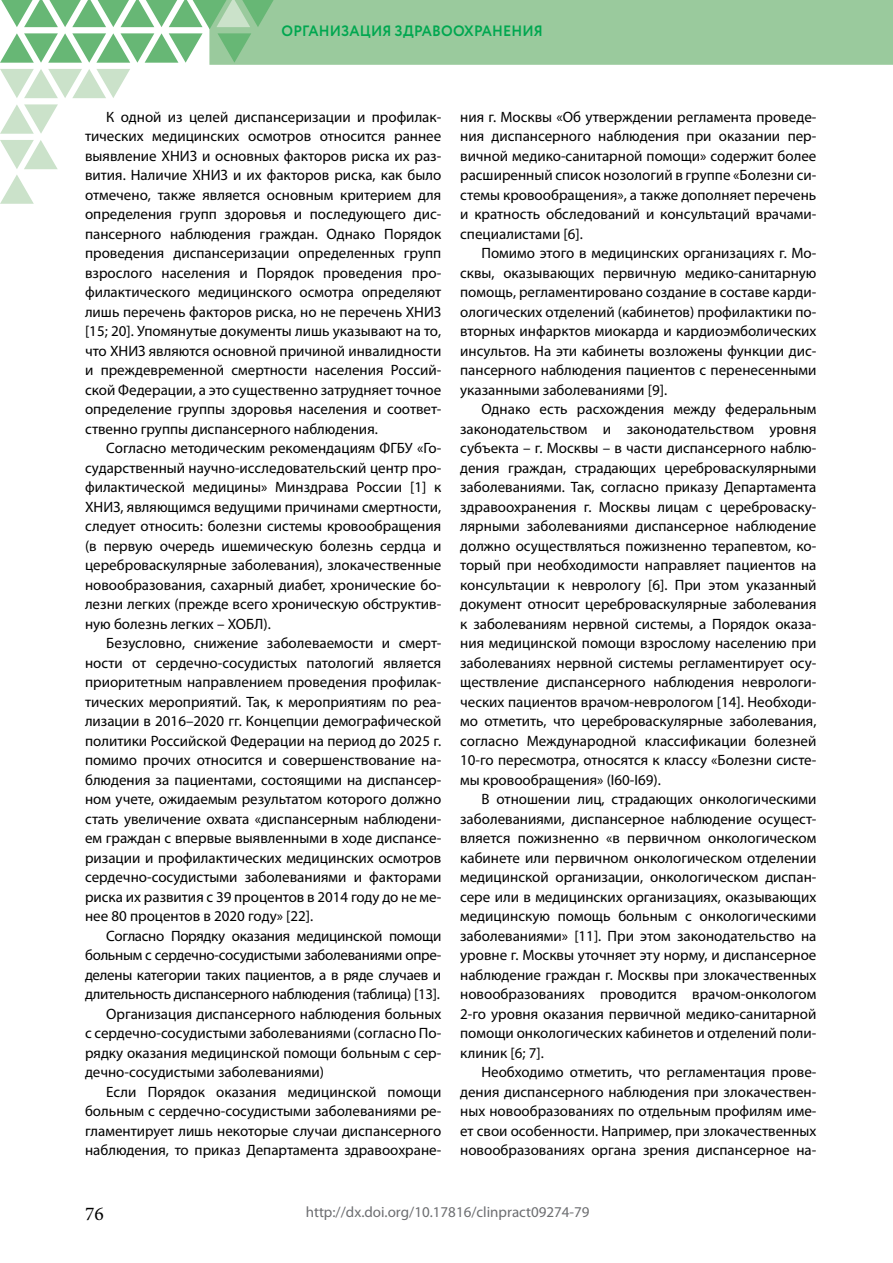
<style>
.page{position:relative;width:893px;height:1263px;background:#fff}
.page>*{position:absolute;margin:0;border:0;box-sizing:border-box;transform-origin:0 0}
.t1{font:19.5px "Minion Pro";color:#000}
.t2{font:15px/19.5px "Myriad Pro";color:#000;text-align:justify}
.t3{font:15px "Myriad Pro";letter-spacing:-.02em;color:#000}
.t4{font:15px "Myriad Pro";color:#6d6e71}
.t5{font:700 15px "Circe";letter-spacing:.01em;color:#00a750;scale:.95 1}
</style>
<div class="page">
<svg style="left:0;top:104px;width:58px;height:30px"></svg>
<svg style="left:0;top:140px;width:58px;height:64px"></svg>
<svg style="left:0;top:0;width:893px;height:98px"></svg>
<p class="t5" style="left:282px;top:21px;width:277px">ОРГАНИЗАЦИЯ ЗДРАВООХРАНЕНИЯ</p>
<p class="t2" style="left:85px;top:107px;width:358px;text-indent:21px">К одной из целей диспансеризации и профилак&shy;тических медицинских осмотров относится раннее выявление ХНИЗ и основных факторов риска их раз&shy;вития. Наличие ХНИЗ и их факторов риска, как было отмечено, также является основным критерием для определения групп здоровья и последующего дис&shy;пансерного наблюдения граждан. Однако Порядок проведения диспансеризации определенных групп взрослого населения и Порядок проведения про&shy;филактического медицинского осмотра определяют лишь перечень факторов риска, но не перечень ХНИЗ [15; 20]. Упомянутые документы лишь указывают на то, что ХНИЗ являются основной причиной инвалидности и преждевременной смертности населения Россий&shy;ской Федерации, а это существенно затрудняет точное определение группы здоровья населения и соответ&shy;ственно группы диспансерного наблюдения.</p>
<p class="t2" style="left:85px;top:438px;width:358px;text-indent:21px">Согласно методическим рекомендациям ФГБУ «Го&shy;сударственный научно-исследовательский центр про&shy;филактической медицины» Минздрава России [1] к ХНИЗ, являющимся ведущими причинами смертности, следует относить: болезни системы кровообращения (в первую очередь ишемическую болезнь сердца и цереброваскулярные заболевания), злокачественные новообразования, сахарный диабет, хронические бо&shy;лезни легких (прежде всего хроническую обструктив&shy;ную болезнь легких – ХОБЛ).</p>
<p class="t2" style="left:85px;top:633px;width:358px;text-indent:21px">Безусловно, снижение заболеваемости и смерт&shy;ности от сердечно-сосудистых патологий является приоритетным направлением проведения профилак&shy;тических мероприятий. Так, к мероприятиям по реа&shy;лизации в 2016–2020 гг. Концепции демографической политики Российской Федерации на период до 2025 г. помимо прочих относится и совершенствование на&shy;блюдения за пациентами, состоящими на диспансер&shy;ном учете, ожидаемым результатом которого должно стать увеличение охвата «диспансерным наблюдени&shy;ем граждан с впервые выявленными в ходе диспансе&shy;ризации и профилактических медицинских осмотров сердечно-сосудистыми заболеваниями и факторами риска их развития с 39 процентов в 2014 году до не ме&shy;нее 80 процентов в 2020 году» [22].</p>
<p class="t3" style="left:106px;top:927px;width:336px">Согласно Порядку оказания медицинской помощи</p>
<p class="t3" style="left:85px;top:946px;width:358px">больным с сердечно-сосудистыми заболеваниями опре-</p>
<p class="t3" style="left:85px;top:966px;width:358px">делены категории таких пациентов, а в ряде случаев и</p>
<p class="t3" style="left:85px;top:985px;width:356px">длительность диспансерного наблюдения (таблица) [13].</p>
<p class="t2" style="left:106px;top:1004px;width:336px">Организация диспансерного наблюдения больных</p>
<p class="t2" style="left:85px;top:1023px;width:358px">с сердечно-сосудистыми заболеваниями (согласно По-</p>
<p class="t2" style="left:85px;top:1043px;width:358px">рядку оказания медицинской помощи больным с сер-</p>
<p class="t2" style="left:85px;top:1062px;width:240px">дечно-сосудистыми заболеваниями)</p>
<p class="t2" style="left:106px;top:1082px;width:336px">Если Порядок оказания медицинской помощи</p>
<p class="t2" style="left:85px;top:1101px;width:358px">больным с сердечно-сосудистыми заболеваниями ре-</p>
<p class="t2" style="left:85px;top:1121px;width:358px">гламентирует лишь некоторые случаи диспансерного</p>
<p class="t2" style="left:85px;top:1140px;width:358px">наблюдения, то приказ Департамента здравоохране-</p>
<p class="t2" style="left:460px;top:107px;width:358px">ния г. Москвы «Об утверждении регламента проведе&shy;ния диспансерного наблюдения при оказании пер&shy;вичной медико-санитарной помощи» содержит более расширенный список нозологий в группе «Болезни си&shy;стемы кровообращения», а также дополняет перечень и кратность обследований и консультаций врачами&shy;специалистами [6].</p>
<p class="t2" style="left:460px;top:243px;width:358px;text-indent:21px">Помимо этого в медицинских организациях г. Мо&shy;сквы, оказывающих первичную медико-санитарную помощь, регламентировано создание в составе карди&shy;ологических отделений (кабинетов) профилактики по&shy;вторных инфарктов миокарда и кардиоэмболических инсультов. На эти кабинеты возложены функции дис&shy;пансерного наблюдения пациентов с перенесенными указанными заболеваниями [9].</p>
<p class="t2" style="left:460px;top:399px;width:358px;text-indent:21px">Однако есть расхождения между федеральным законодательством и законодательством уровня субъекта – г. Москвы – в части диспансерного наблю&shy;дения граждан, страдающих цереброваскулярными заболеваниями. Так, согласно приказу Департамента здравоохранения г. Москвы лицам с цереброваску&shy;лярными заболеваниями диспансерное наблюдение должно осуществляться пожизненно терапевтом, ко&shy;торый при необходимости направляет пациентов на консультации к неврологу [6]. При этом указанный документ относит цереброваскулярные заболевания к заболеваниям нервной системы, а Порядок оказа&shy;ния медицинской помощи взрослому населению при заболеваниях нервной системы регламентирует осу&shy;ществление диспансерного наблюдения неврологи&shy;ческих пациентов врачом-неврологом [14]. Необходи&shy;мо отметить, что цереброваскулярные заболевания, согласно Международной классификации болезней 10-го пересмотра, относятся к классу «Болезни систе&shy;мы кровообращения» (I60-I69).</p>
<p class="t2" style="left:460px;top:789px;width:358px;text-indent:21px">В отношении лиц, страдающих онкологическими заболеваниями, диспансерное наблюдение осущест&shy;вляется пожизненно «в первичном онкологическом кабинете или первичном онкологическом отделении медицинской организации, онкологическом диспан&shy;сере или в медицинских организациях, оказывающих медицинскую помощь больным с онкологическими заболеваниями» [11]. При этом законодательство на уровне г. Москвы уточняет эту норму, и диспансерное наблюдение граждан г. Москвы при злокачественных новообразованиях проводится врачом-онкологом 2-го уровня оказания первичной медико-санитарной помощи онкологических кабинетов и отделений поли&shy;клиник [6; 7].</p>
<p class="t2" style="left:460px;top:1062px;width:358px;text-indent:21px">Необходимо отметить, что регламентация прове&shy;дения диспансерного наблюдения при злокачествен&shy;ных новообразованиях по отдельным профилям име&shy;ет свои особенности. Например, при злокачественных новообразованиях органа зрения диспансерное на-</p>
<h1 class="t1" style="left:85px;top:1200px;width:20px">76</h1>
<p class="t4" style="left:306px;top:1202px;width:285px">http://dx.doi.org/10.17816/clinpract09274-79</p>
</div>
